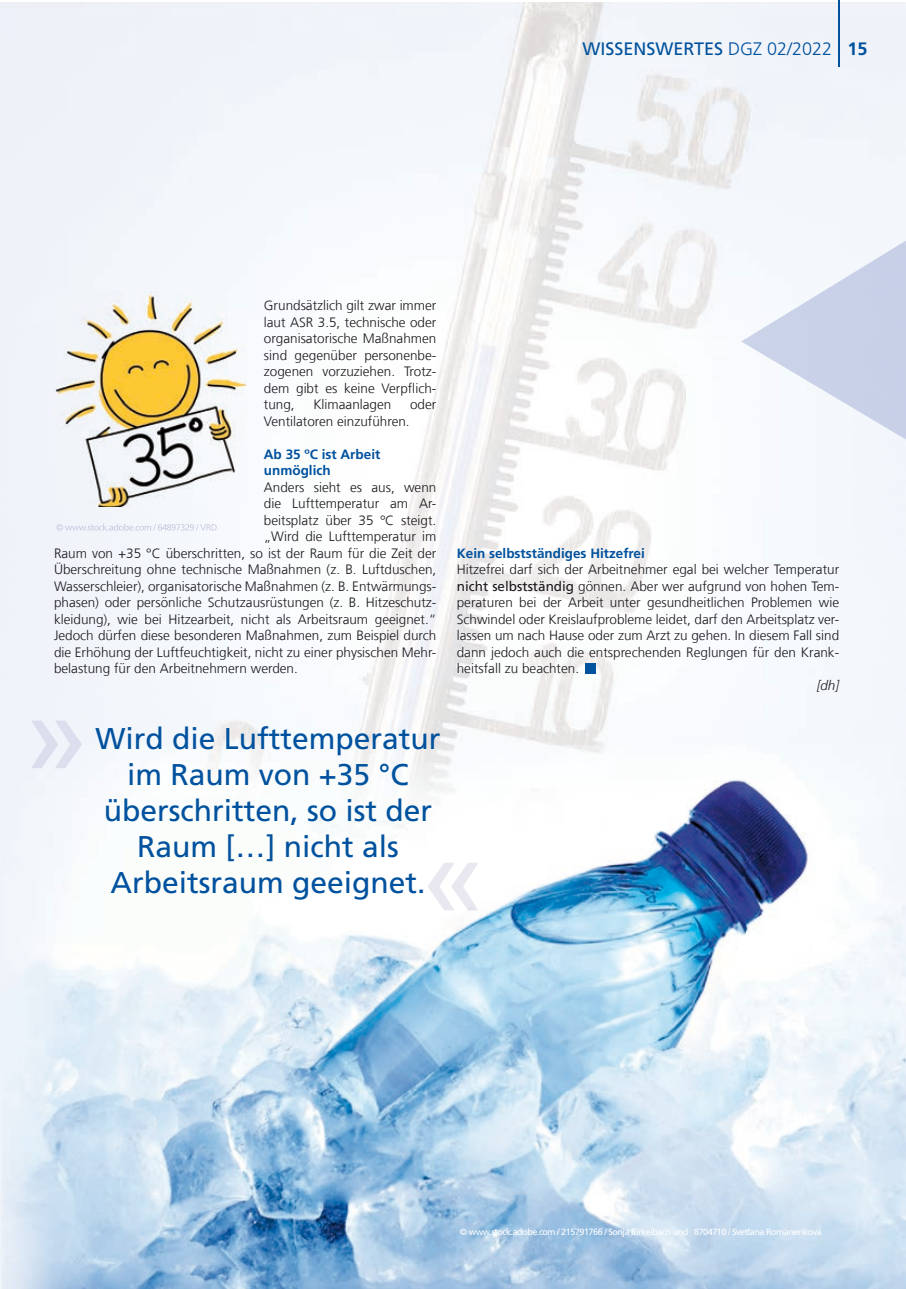
<style>
.page{position:relative;width:906px;height:1289px;background:#fff}
.page>*{position:absolute;margin:0;border:0;box-sizing:border-box;transform-origin:0 0}
.t1{font:30px/36px "Frutiger LT Com";color:#00519e;text-align:center}
.t2{font:18px "Frutiger LT Com";color:#00519e}
.t3{font:300 13.5px/16.5px "Frutiger LT Com";color:#1a171c;text-align:justify}
.t4{font:700 13.5px/16.5px "Frutiger LT Com";color:#00519e}
.t5{font:italic 300 13.5px "Frutiger LT Com";color:#1a171c}
.t6{font:9px "Frutiger LT Com";letter-spacing:-.05em;color:#fff}
.s1{font-weight:300}
.s2{font-weight:700}
.s3{font-weight:400}
</style>
<div class="page">
<img style="left:0;top:2px;width:906px;height:321px">
<div style="left:0;top:323px;width:105px;height:429px;background:#f0f4fa"></div>
<img style="left:214px;top:323px;width:638px;height:422px">
<div style="left:105px;top:506px;width:109px;height:239px;background:#f3f7fb"></div>
<hr style="left:0;top:752px;width:3px;height:536px;background:#eff4fa">
<img style="left:53px;top:1288px;width:853px;height:1px">
<img style="left:741px;top:240px;width:165px;height:199px">
<img style="left:3px;top:745px;width:903px;height:543px">
<div style="left:585px;top:663px;width:10px;height:10px;background:#00519e"></div>
<hr style="left:838px;top:0;width:1px;height:66px;background:#00519e">
<img style="left:55px;top:291px;width:192px;height:215px">
<img style="left:31px;top:720px;width:51px;height:25px">
<img style="left:31px;top:745px;width:51px;height:23px">
<img style="left:427px;top:862px;width:51px;height:48px">
<img style="left:56px;top:523px;width:167px;height:7px">
<h2 class="t2" style="left:582px;top:37px;width:287px">WISSENSWERTES <span class="s1">DGZ 02/2022</span> <span class="s2">15</span></h2>
<p class="t3" style="left:264px;top:297px;width:174px">Grundsätzlich gilt zwar immer laut ASR 3.5, technische oder organisatorische Maßnahmen sind gegenüber personenbe&shy;zogenen vorzuziehen. Trotz&shy;dem gibt es keine Verpflich&shy;tung,</p>
<p class="t3" style="left:313px;top:396px;width:80px">Klimaanlagen</p>
<p class="t3" style="left:410px;top:396px;width:28px">oder</p>
<p class="t3" style="left:264px;top:413px;width:147px">Ventilatoren einzuführen.</p>
<p class="t4" style="left:264px;top:445px;width:118px">Ab 35 ºC ist Arbeit unmöglich</p>
<p class="t3" style="left:264px;top:478px;width:174px">Anders sieht es aus, wenn</p>
<p class="t3" style="left:264px;top:495px;width:174px">die Lufttemperatur am Ar-</p>
<p class="t3" style="left:264px;top:511px;width:174px">beitsplatz über 35 ºC steigt.</p>
<p class="t3" style="left:264px;top:528px;width:174px">„Wird die Lufttemperatur im</p>
<p class="t3" style="left:54px;top:544px;width:384px">Raum von +35 °C überschritten, so ist der Raum für die Zeit der</p>
<p class="t3" style="left:54px;top:561px;width:384px">Überschreitung ohne technische Maßnahmen (z. B. Luftduschen,</p>
<p class="t3" style="left:54px;top:577px;width:384px">Wasserschleier), organisatorische Maßnahmen (z. B. Entwärmungs-</p>
<p class="t3" style="left:54px;top:594px;width:384px">phasen) oder persönliche Schutzausrüstungen (z. B. Hitzeschutz-</p>
<p class="t3" style="left:54px;top:610px;width:384px">kleidung), wie bei Hitzearbeit, nicht als Arbeitsraum geeignet.“</p>
<p class="t3" style="left:54px;top:627px;width:384px">Jedoch dürfen diese besonderen Maßnahmen, zum Beispiel durch</p>
<p class="t3" style="left:54px;top:643px;width:384px">die Erhöhung der Luftfeuchtigkeit, nicht zu einer physischen Mehr-</p>
<p class="t3" style="left:54px;top:660px;width:245px">belastung für den Arbeitnehmern werden.</p>
<h1 class="t1" style="left:95px;top:720px;width:347px">Wird die Lufttemperatur im Raum von +35 °C überschritten, so ist der<br>Raum […] nicht als<br>Arbeitsraum geeignet.</h1>
<p class="t4" style="left:457px;top:544px;width:190px">Kein selbstständiges Hitzefrei</p>
<p class="t3" style="left:457px;top:561px;width:384px">Hitzefrei darf sich der Arbeitnehmer egal bei welcher Temperatur <span class="s3">nicht selbstständig</span> gönnen. Aber wer aufgrund von hohen Tem&shy;peraturen bei der Arbeit unter gesundheitlichen Problemen wie Schwindel oder Kreislaufprobleme leidet, darf den Arbeitsplatz ver&shy;lassen um nach Hause oder zum Arzt zu gehen. In diesem Fall sind dann jedoch auch die entsprechenden Reglungen für den Krank&shy;heitsfall zu beachten.</p>
<p class="t5" style="left:816px;top:677px;width:24px">[dh]</p>
<p class="t6" style="left:460px;top:1226px;width:363px">© www.stock.adobe.com / 215791766 / Sonja Birkelbach und 8704710 / Svetlana Romanenkova</p>
</div>
